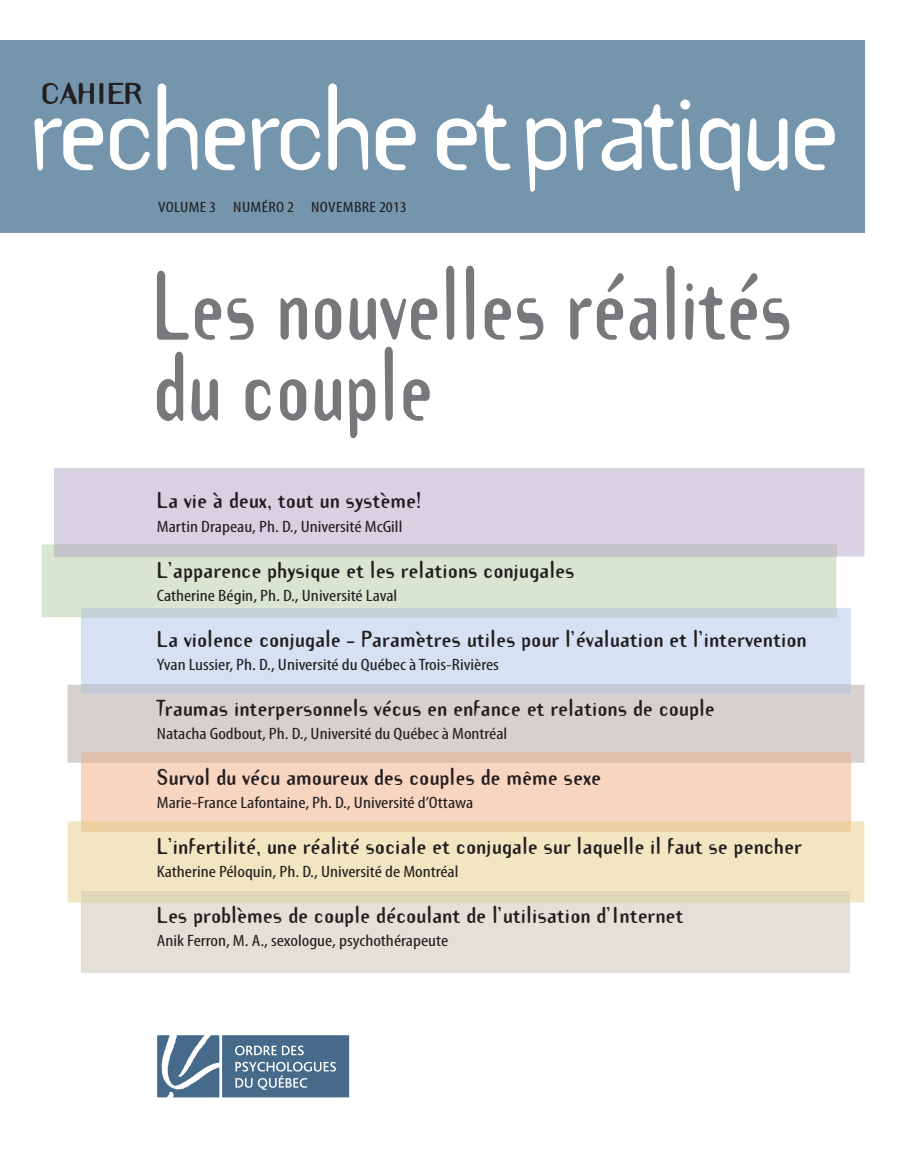
<style>
.page{position:relative;width:905px;height:1161px;background:#fff}
.page>*{position:absolute;margin:0;border:0;box-sizing:border-box;transform-origin:0 0}
.t1{font:108px "Template Gothic";letter-spacing:-.06em;color:#fff}
.t2{font:700 86.25px/81px "Template Gothic";color:#77787b;scale:.8 1}
.t3{font:700 26.4px "Template Gothic";letter-spacing:-.05em;color:#231f20;scale:1.25 1}
.t4{font:700 20.25px "Template Gothic";color:#231f20}
.t5{font:condensed 16.5px "Myriad Pro";color:#231f20;scale:1.2 1}
.t6{font:condensed 15px "Myriad Pro";letter-spacing:.02em;color:#231f20;scale:1.2 1}
</style>
<div class="page">
<div style="left:0;top:40px;width:864px;height:193px;background:#7595ad"></div>
<div style="left:156px;top:1034px;width:194px;height:65px;background:#466a8a"></div>
<div style="left:154px;top:1033px;width:198px;height:67px;border:3px solid #fff"></div>
<svg style="left:161px;top:1034px;width:58px;height:65px"></svg>
<svg style="left:235px;top:1046px;width:69px;height:9px"></svg>
<svg style="left:235px;top:1062px;width:101px;height:28px"></svg>
<hr style="left:219px;top:1034px;width:3px;height:65px;background:#fff">
<div style="left:68px;top:685px;width:796px;height:78px;background:#d7d1ce"></div>
<div style="left:42px;top:544px;width:794px;height:73px;background:#d9e4d1"></div>
<div style="left:54px;top:468px;width:810px;height:89px;background:#d7d1e2"></div>
<div style="left:54px;top:544px;width:782px;height:13px;background:#c5c5c9"></div>
<div style="left:81px;top:763px;width:770px;height:58px;background:#f7d5c0"></div>
<div style="left:81px;top:753px;width:770px;height:10px;background:#e0bfac"></div>
<div style="left:67px;top:821px;width:797px;height:81px;background:#f2e6c2"></div>
<div style="left:81px;top:821px;width:770px;height:11px;background:#eed1a3"></div>
<div style="left:81px;top:902px;width:768px;height:71px;background:#e3e1d7"></div>
<div style="left:81px;top:891px;width:768px;height:11px;background:#dfd7b9"></div>
<div style="left:81px;top:608px;width:770px;height:77px;background:#d6e1f3"></div>
<div style="left:81px;top:685px;width:770px;height:9px;background:#c3cad5"></div>
<div style="left:81px;top:608px;width:755px;height:9px;background:#c3d3d8"></div>
<h3 class="t3" style="left:41px;top:82px;width:84px">CAHIER</h3>
<h1 class="t1" style="left:27px;top:79px;width:815px">rechercheetpratique</h1>
<p class="t6" style="left:158px;top:202px;width:209px">VOLUME 3 NUMÉRO 2 NOVEMBRE 2013</p>
<h2 class="t2" style="left:152px;top:272px;width:801px">Les nouvelles réalités du couple</h2>
<p class="t4" style="left:157px;top:491px;width:266px">La vie à deux, tout un système!</p>
<p class="t5" style="left:157px;top:520px;width:206px">Martin Drapeau, Ph. D., Université McGill</p>
<p class="t4" style="left:157px;top:560px;width:419px">L’apparence physique et les relations conjugales</p>
<p class="t5" style="left:157px;top:589px;width:202px">Catherine Bégin, Ph. D., Université Laval</p>
<p class="t4" style="left:157px;top:630px;width:651px">La violence conjugale – Paramètres utiles pour l’évaluation et l’intervention</p>
<p class="t5" style="left:157px;top:658px;width:286px">Yvan Lussier, Ph. D., Université du Québec à Trois-Rivières</p>
<p class="t4" style="left:157px;top:699px;width:559px">Traumas interpersonnels vécus en enfance et relations de couple</p>
<p class="t5" style="left:157px;top:727px;width:293px">Natacha Godbout, Ph. D., Université du Québec à Montréal</p>
<p class="t4" style="left:157px;top:768px;width:445px">Survol du vécu amoureux des couples de même sexe</p>
<p class="t5" style="left:157px;top:797px;width:265px">Marie-France Lafontaine, Ph. D., Université d’Ottawa</p>
<p class="t4" style="left:157px;top:837px;width:646px">L’infertilité, une réalité sociale et conjugale sur laquelle il faut se pencher</p>
<p class="t5" style="left:157px;top:866px;width:253px">Katherine Péloquin, Ph. D., Université de Montréal</p>
<p class="t4" style="left:157px;top:906px;width:528px">Les problèmes de couple découlant de l’utilisation d’Internet</p>
<p class="t5" style="left:157px;top:935px;width:244px">Anik Ferron, M. A., sexologue, psychothérapeute</p>
</div>
